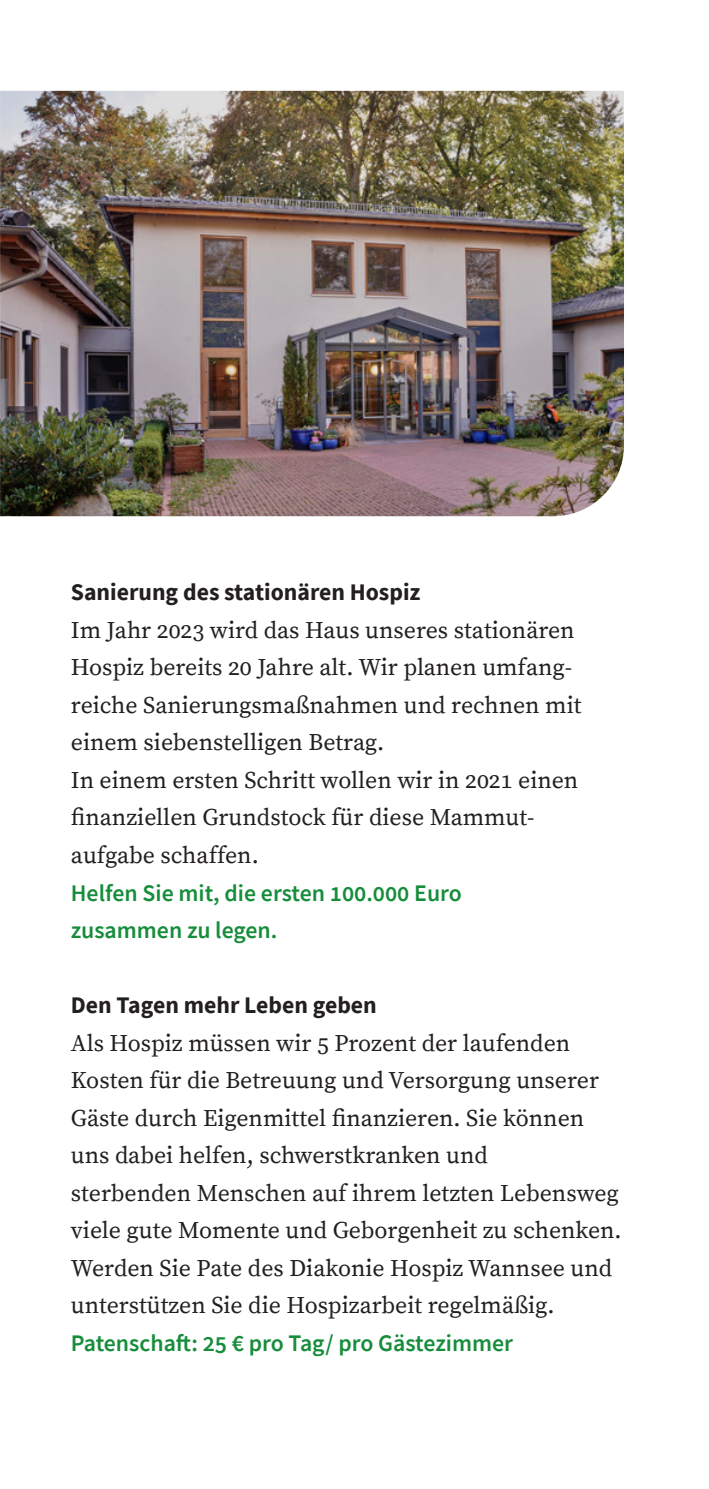
<style>
.page{position:relative;width:709px;height:1489px;background:#fff}
.page>*{position:absolute;margin:0;border:0;box-sizing:border-box;transform-origin:0 0}
.t1{font:23.75px/37.5px "Source Serif Pro";color:#231f20}
.t2{font:600 23.75px/37.5px "Source Sans Pro";color:#168d3b}
.t3{font:700 23.75px "Source Sans Pro";color:#231f20}
</style>
<div class="page">
<img style="left:0;top:91px;width:624px;height:425px">
<p class="t3" style="left:71px;top:576px;width:351px">Sanierung des stationären Hospiz</p>
<p class="t1" style="left:71px;top:612px;width:512px">Im Jahr 2023 wird das Haus unseres stationären Hospiz bereits 20 Jahre alt. Wir planen umfang&shy;reiche Sanierungsmaßnahmen und rechnen mit einem siebenstelligen Betrag.<br>In einem ersten Schritt wollen wir in 2021 einen finanziellen Grundstock für diese Mammut&shy;aufgabe schaffen.</p>
<p class="t2" style="left:71px;top:873px;width:392px">Helfen Sie mit, die ersten 100.000 Euro zusammen zu legen.</p>
<p class="t3" style="left:71px;top:989px;width:307px">Den Tagen mehr Leben geben</p>
<p class="t1" style="left:71px;top:1024px;width:552px">Als Hospiz müssen wir 5 Prozent der laufenden Kosten für die Betreuung und Versorgung unserer Gäste durch Eigenmittel finanzieren. Sie können uns dabei helfen, schwerstkranken und<br>sterbenden Menschen auf ihrem letzten Lebensweg viele gute Momente und Geborgenheit zu schenken.<br>Werden Sie Pate des Diakonie Hospiz Wannsee und unterstützen Sie die Hospizarbeit regelmäßig.</p>
<p class="t2" style="left:71px;top:1323px;width:443px">Patenschaft: 25 € pro Tag/ pro Gästezimmer</p>
</div>
